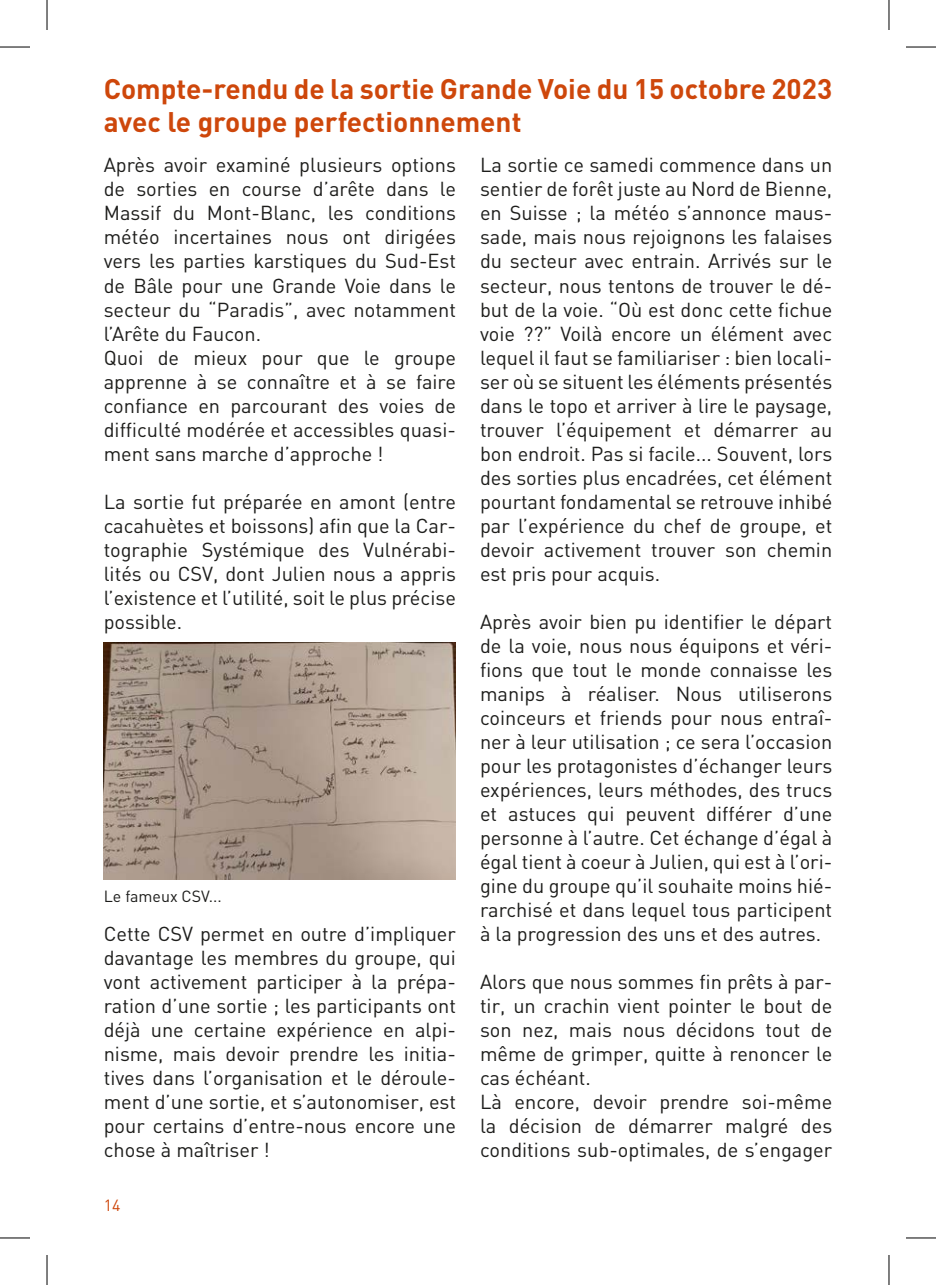
<style>
.page{position:relative;width:936px;height:1285px;background:#fff}
.page>*{position:absolute;margin:0;border:0;box-sizing:border-box;transform-origin:0 0}
.t1{font:700 28px/33.6px "DIN";color:#ce470b}
.t2{font:20px/24px "DIN";color:#1d1d1b;text-align:justify}
.t3{font:16px "DIN";color:#1d1d1b}
.t4{font:16px "DIN";color:#ce470b}
</style>
<div class="page">
<img style="left:104px;top:642px;width:352px;height:237px">
<hr style="left:0;top:47px;width:30px;height:1px;background:#000">
<hr style="left:906px;top:47px;width:30px;height:1px;background:#000">
<hr style="left:0;top:1237px;width:30px;height:1px;background:#000">
<hr style="left:906px;top:1237px;width:30px;height:1px;background:#000">
<hr style="left:47px;top:0;width:1px;height:30px;background:#000">
<hr style="left:47px;top:1255px;width:1px;height:30px;background:#000">
<hr style="left:889px;top:0;width:1px;height:30px;background:#000">
<hr style="left:889px;top:1255px;width:1px;height:30px;background:#000">
<h1 class="t1" style="left:104px;top:71px;width:730px">Compte-rendu de la sortie Grande Voie du 15 octobre 2023 avec le groupe perfectionnement</h1>
<p class="t2" style="left:104px;top:153px;width:354px;text-align:left">Après avoir examiné plusieurs options de sorties en course d’arête dans le Massif du Mont-Blanc, les conditions météo incertaines nous ont dirigées vers les parties karstiques du Sud-Est de Bâle pour une Grande Voie dans le secteur du “Paradis”, avec notamment l’Arête du Faucon.<br>Quoi de mieux pour que le groupe apprenne à se connaître et à se faire confiance en parcourant des voies de difficulté modérée et accessibles quasi&shy;ment sans marche d’approche !</p>
<p class="t2" style="left:104px;top:489px;width:354px">La sortie fut préparée en amont (entre cacahuètes et boissons) afin que la Car&shy;tographie Systémique des Vulnérabi&shy;lités ou CSV, dont Julien nous a appris l’existence et l’utilité, soit le plus précise possible.</p>
<p class="t3" style="left:104px;top:886px;width:119px">Le fameux CSV...</p>
<p class="t2" style="left:104px;top:921px;width:354px">Cette CSV permet en outre d’impliquer davantage les membres du groupe, qui vont activement participer à la prépa&shy;ration d’une sortie ; les participants ont déjà une certaine expérience en alpi&shy;nisme, mais devoir prendre les initia&shy;tives dans l’organisation et le déroule&shy;ment d’une sortie, et s’autonomiser, est pour certains d’entre-nous encore une chose à maîtriser !</p>
<p class="t4" style="left:104px;top:1195px;width:18px">14</p>
<p class="t2" style="left:480px;top:153px;width:354px">La sortie ce samedi commence dans un sentier de forêt juste au Nord de Bienne, en Suisse ; la météo s’annonce maus&shy;sade, mais nous rejoignons les falaises du secteur avec entrain. Arrivés sur le secteur, nous tentons de trouver le dé&shy;but de la voie. “Où est donc cette fichue voie ??” Voilà encore un élément avec lequel il faut se familiariser : bien locali&shy;ser où se situent les éléments présentés dans le topo et arriver à lire le paysage, trouver l’équipement et démarrer au bon endroit. Pas si facile... Souvent, lors des sorties plus encadrées, cet élément pourtant fondamental se retrouve inhibé par l’expérience du chef de groupe, et devoir activement trouver son chemin est pris pour acquis.</p>
<p class="t2" style="left:480px;top:609px;width:354px">Après avoir bien pu identifier le départ de la voie, nous nous équipons et véri&shy;fions que tout le monde connaisse les manips à réaliser. Nous utiliserons coinceurs et friends pour nous entraî&shy;ner à leur utilisation ; ce sera l’occasion pour les protagonistes d’échanger leurs expériences, leurs méthodes, des trucs et astuces qui peuvent différer d’une personne à l’autre. Cet échange d’égal à égal tient à coeur à Julien, qui est à l’ori&shy;gine du groupe qu’il souhaite moins hié&shy;rarchisé et dans lequel tous participent à la progression des uns et des autres.</p>
<p class="t2" style="left:480px;top:969px;width:354px;text-align:left">Alors que nous sommes fin prêts à par&shy;tir, un crachin vient pointer le bout de son nez, mais nous décidons tout de même de grimper, quitte à renoncer le cas échéant.<br>Là encore, devoir prendre soi-même la décision de démarrer malgré des conditions sub-optimales, de s’engager</p>
</div>
